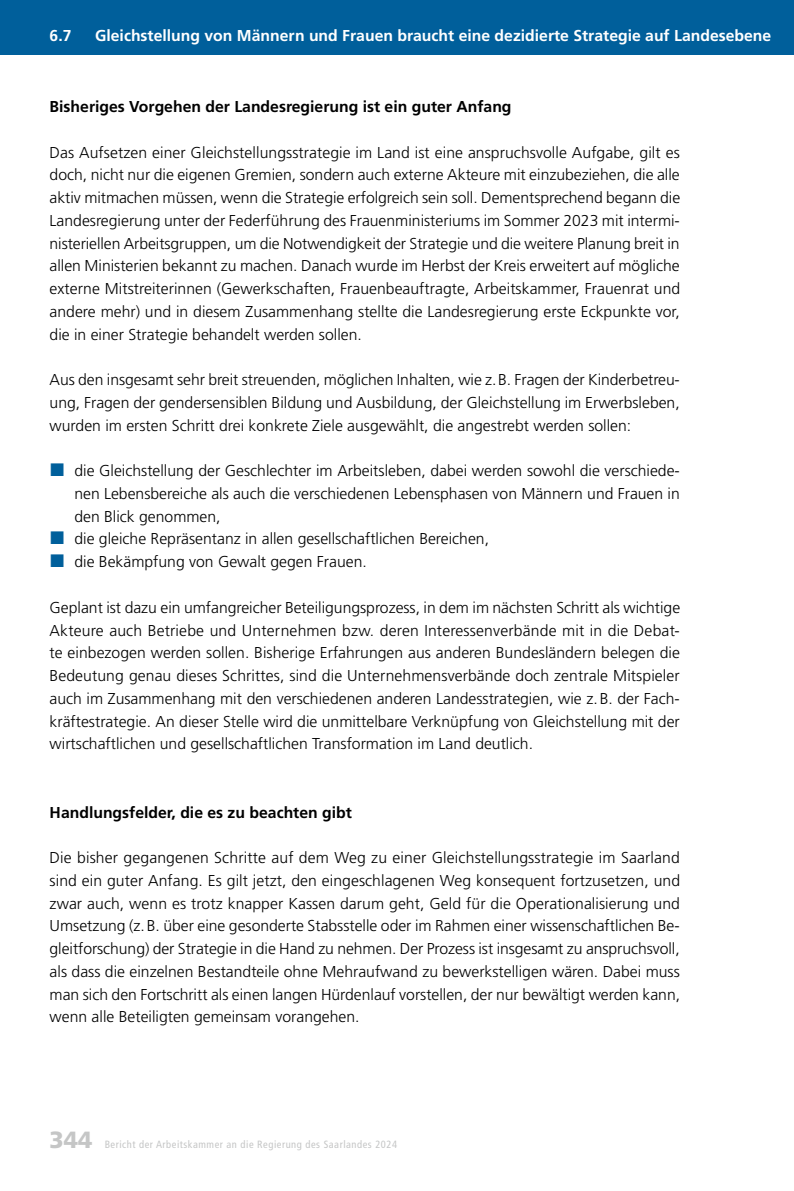
<style>
.page{position:relative;width:794px;height:1191px;background:#fff}
.page>*{position:absolute;margin:0;border:0;box-sizing:border-box;transform-origin:0 0}
.t1{font:900 23.45px "Frutiger";color:#c5c6c6}
._05_Zwischenüberschrift___Text{font:300 15.75px/22.8px "Frutiger";color:#000;text-align:justify}
._04_Grundtext{font:300 15.75px/22.8px "Frutiger";color:#000;text-align:justify}
._06_Grundtext_Einzug_mit_Quadrat{font:300 15.75px/22.8px "Frutiger";color:#000;text-align:justify}
._05_Zwischenüberschrift___Text-2{font:700 15.75px "Frutiger";color:#000}
.t2{font:700 15.75px "Frutiger";color:#fff}
.t3{font:condensed 10.5px "Frutiger";letter-spacing:.05em;color:#c5c6c6}
</style>
<div class="page">
<div style="left:0;top:0;width:794px;height:55px;background:#005f9b"></div>
<p class="t2" style="left:50px;top:26px;width:23px">6.7</p>
<p class="t2" style="left:95px;top:26px;width:677px">Gleichstellung von Männern und Frauen braucht eine dezidierte Strategie auf Landesebene</p>
<h1 class="_05_Zwischenüberschrift___Text-2" style="left:50px;top:97px;width:463px">Bisheriges Vorgehen der Landesregierung ist ein guter Anfang</h1>
<h1 class="_05_Zwischenüberschrift___Text" style="left:50px;top:141px;width:632px">Das Aufsetzen einer Gleichstellungsstrategie im Land ist eine anspruchsvolle Aufgabe, gilt es doch, nicht nur die eigenen Gremien, sondern auch externe Akteure mit einzubeziehen, die alle aktiv mitmachen müssen, wenn die Strategie erfolgreich sein soll. Dementsprechend begann die Landesregierung unter der Federführung des Frauenministeriums im Sommer 2023 mit intermi&shy;nisteriellen Arbeitsgruppen, um die Notwendigkeit der Strategie und die weitere Planung breit in allen Ministerien bekannt zu machen. Danach wurde im Herbst der Kreis erweitert auf mögliche externe Mitstreiterinnen (Gewerkschaften, Frauenbeauftragte, Arbeitskammer, Frauenrat und andere mehr) und in diesem Zusammenhang stellte die Landesregierung erste Eckpunkte vor, die in einer Strategie behandelt werden sollen.</h1>
<p class="_04_Grundtext" style="left:50px;top:368px;width:631px">Aus den insgesamt sehr breit streuenden, möglichen Inhalten, wie z.B. Fragen der Kinderbetreu&shy;ung, Fragen der gendersensiblen Bildung und Ausbildung, der Gleichstellung im Erwerbsleben, wurden im ersten Schritt drei konkrete Ziele ausgewählt, die angestrebt werden sollen:</p>
<p class="_06_Grundtext_Einzug_mit_Quadrat" style="left:74px;top:459px;width:607px">die Gleichstellung der Geschlechter im Arbeitsleben, dabei werden sowohl die verschiede&shy;nen Lebensbereiche als auch die verschiedenen Lebensphasen von Männern und Frauen in den Blick genommen,</p>
<p class="_06_Grundtext_Einzug_mit_Quadrat" style="left:74px;top:528px;width:416px">die gleiche Repräsentanz in allen gesellschaftlichen Bereichen,</p>
<p class="_06_Grundtext_Einzug_mit_Quadrat" style="left:74px;top:550px;width:294px">die Bekämpfung von Gewalt gegen Frauen.</p>
<p class="_04_Grundtext" style="left:50px;top:596px;width:632px">Geplant ist dazu ein umfangreicher Beteiligungsprozess, in dem im nächsten Schritt als wichtige Akteure auch Betriebe und Unternehmen bzw. deren Interessenverbände mit in die Debat&shy;te einbezogen werden sollen. Bisherige Erfahrungen aus anderen Bundesländern belegen die Bedeutung genau dieses Schrittes, sind die Unternehmensverbände doch zentrale Mitspieler auch im Zusammenhang mit den verschiedenen anderen Landesstrategien, wie z.B. der Fach&shy;kräftestrategie. An dieser Stelle wird die unmittelbare Verknüpfung von Gleichstellung mit der wirtschaftlichen und gesellschaftlichen Transformation im Land deutlich.</p>
<h1 class="_05_Zwischenüberschrift___Text-2" style="left:50px;top:803px;width:304px">Handlungsfelder, die es zu beachten gibt</h1>
<h1 class="_05_Zwischenüberschrift___Text" style="left:50px;top:846px;width:632px">Die bisher gegangenen Schritte auf dem Weg zu einer Gleichstellungsstrategie im Saarland sind ein guter Anfang. Es gilt jetzt, den eingeschlagenen Weg konsequent fortzusetzen, und zwar auch, wenn es trotz knapper Kassen darum geht, Geld für die Operationalisierung und Umsetzung (z.B. über eine gesonderte Stabsstelle oder im Rahmen einer wissenschaftlichen Be&shy;gleitforschung) der Strategie in die Hand zu nehmen. Der Prozess ist insgesamt zu anspruchsvoll, als dass die einzelnen Bestandteile ohne Mehraufwand zu bewerkstelligen wären. Dabei muss man sich den Fortschritt als einen langen Hürdenlauf vorstellen, der nur bewältigt werden kann, wenn alle Beteiligten gemeinsam vorangehen.</h1>
<h1 class="t1" style="left:49px;top:1125px;width:44px">344</h1>
<p class="t3" style="left:105px;top:1137px;width:294px">Bericht der Arbeitskammer an die Regierung des Saarlandes 2024</p>
</div>
